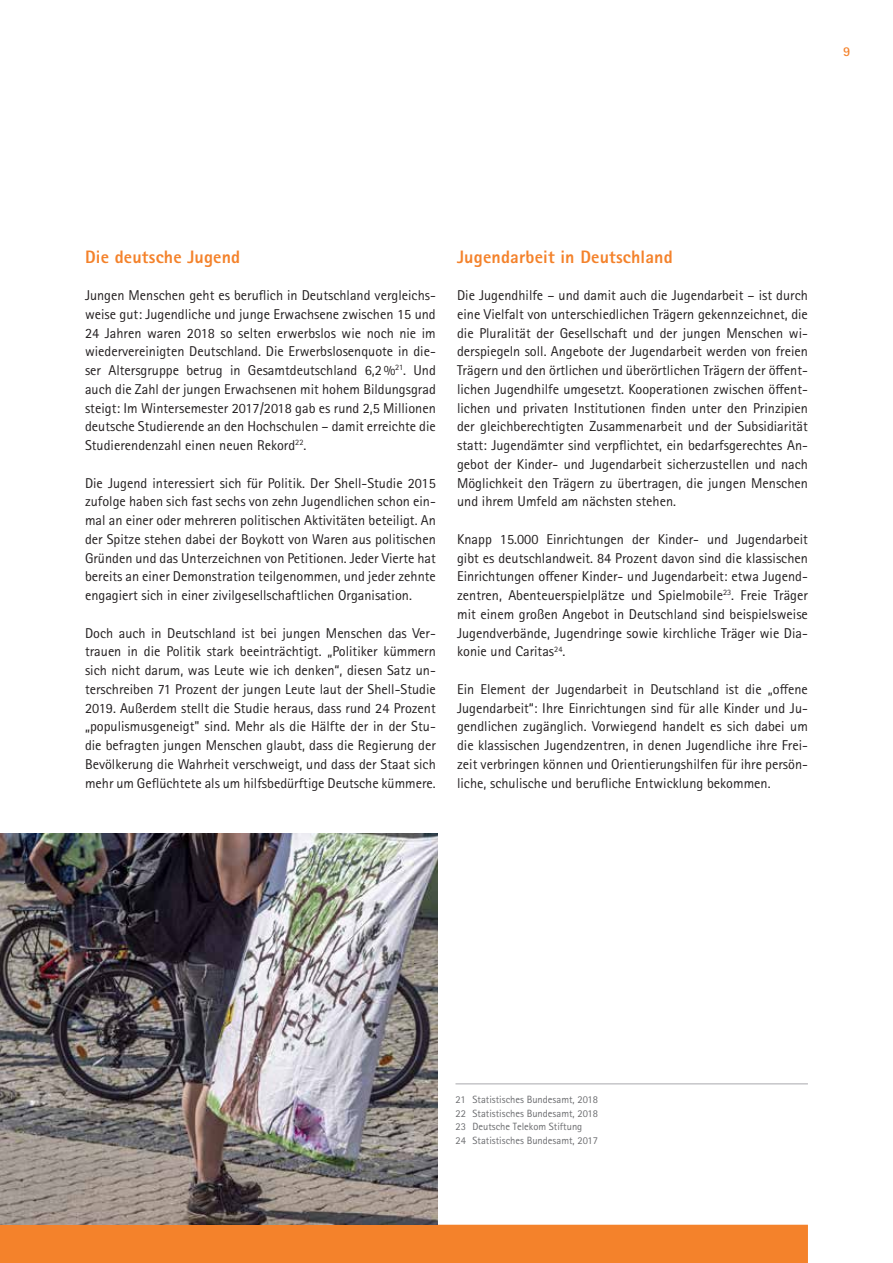
<style>
.page{position:relative;width:893px;height:1263px;background:#fff}
.page>*{position:absolute;margin:0;border:0;box-sizing:border-box;transform-origin:0 0}
.t1{font:800 18px "Rotis Sans Serif Pro";letter-spacing:.01em;color:#f4822b}
.t2{font:14.25px/18.8px "Rotis Sans Serif Pro";color:#231f20;text-align:justify}
.t3{font:700 13.5px "Rotis Sans Serif Pro";color:#f4822b}
.t4{font:10.5px/13.5px "Rotis Sans Serif Pro";color:#6c6d70}
</style>
<div class="page">
<div style="left:0;top:1225px;width:808px;height:38px;background:#f4822b"></div>
<img style="left:0;top:833px;width:437px;height:392px">
<hr style="left:455px;top:1083px;width:353px;height:1px;background:#a8a9ad">
<p class="t3" style="left:843px;top:43px;width:9px">9</p>
<p class="t1" style="left:85px;top:245px;width:157px">Die deutsche Jugend</p>
<p class="t2" style="left:85px;top:286px;width:352px">Jungen Menschen geht es beruflich in Deutschland vergleichs&shy;weise gut: Jugendliche und junge Erwachsene zwischen 15 und 24 Jahren waren 2018 so selten erwerbslos wie noch nie im wiedervereinigten Deutschland. Die Erwerbslosenquote in die&shy;ser Altersgruppe betrug in Gesamtdeutschland 6,2%<sup>21</sup>. Und auch die Zahl der jungen Erwachsenen mit hohem Bildungsgrad steigt: Im Wintersemester 2017/2018 gab es rund 2,5 Millionen deutsche Studierende an den Hochschulen – damit erreichte die Studierendenzahl einen neuen Rekord<sup>22</sup>.</p>
<p class="t2" style="left:85px;top:473px;width:352px">Die Jugend interessiert sich für Politik. Der Shell-Studie 2015 zufolge haben sich fast sechs von zehn Jugendlichen schon ein&shy;mal an einer oder mehreren politischen Aktivitäten beteiligt. An der Spitze stehen dabei der Boykott von Waren aus politischen Gründen und das Unterzeichnen von Petitionen. Jeder Vierte hat bereits an einer Demonstration teilgenommen, und jeder zehnte engagiert sich in einer zivilgesellschaftlichen Organisation.</p>
<p class="t2" style="left:85px;top:623px;width:352px">Doch auch in Deutschland ist bei jungen Menschen das Ver&shy;trauen in die Politik stark beeinträchtigt. „Politiker kümmern sich nicht darum, was Leute wie ich denken“, diesen Satz un&shy;terschreiben 71 Prozent der jungen Leute laut der Shell-Studie 2019. Außerdem stellt die Studie heraus, dass rund 24 Prozent „populismusgeneigt" sind. Mehr als die Hälfte der in der Stu&shy;die befragten jungen Menschen glaubt, dass die Regierung der Bevölkerung die Wahrheit verschweigt, und dass der Staat sich mehr um Geflüchtete als um hilfsbedürftige Deutsche kümmere.</p>
<p class="t1" style="left:457px;top:245px;width:217px">Jugendarbeit in Deutschland</p>
<p class="t2" style="left:457px;top:286px;width:352px">Die Jugendhilfe – und damit auch die Jugendarbeit – ist durch eine Vielfalt von unterschiedlichen Trägern gekennzeichnet, die die Pluralität der Gesellschaft und der jungen Menschen wi&shy;derspiegeln soll. Angebote der Jugendarbeit werden von freien Trägern und den örtlichen und überörtlichen Trägern der öffent&shy;lichen Jugendhilfe umgesetzt. Kooperationen zwischen öffent&shy;lichen und privaten Institutionen finden unter den Prinzipien der gleichberechtigten Zusammenarbeit und der Subsidiarität statt: Jugendämter sind verpflichtet, ein bedarfsgerechtes An&shy;gebot der Kinder- und Jugendarbeit sicherzustellen und nach Möglichkeit den Trägern zu übertragen, die jungen Menschen und ihrem Umfeld am nächsten stehen.</p>
<p class="t2" style="left:457px;top:530px;width:352px">Knapp 15.000 Einrichtungen der Kinder- und Jugendarbeit gibt es deutschlandweit. 84 Prozent davon sind die klassischen Einrichtungen offener Kinder- und Jugendarbeit: etwa Jugend&shy;zentren, Abenteuerspielplätze und Spielmobile<sup>23</sup>. Freie Träger mit einem großen Angebot in Deutschland sind beispielsweise Jugendverbände, Jugendringe sowie kirchliche Träger wie Dia&shy;konie und Caritas<sup>24</sup>.</p>
<p class="t2" style="left:457px;top:680px;width:352px">Ein Element der Jugendarbeit in Deutschland ist die „offene Jugendarbeit“: Ihre Einrichtungen sind für alle Kinder und Ju&shy;gendlichen zugänglich. Vorwiegend handelt es sich dabei um die klassischen Jugendzentren, in denen Jugendliche ihre Frei&shy;zeit verbringen können und Orientierungshilfen für ihre persön&shy;liche, schulische und berufliche Entwicklung bekommen.</p>
<p class="t4" style="left:455px;top:1093px;width:144px">21 Statistisches Bundesamt, 2018<br>22 Statistisches Bundesamt, 2018<br>23 Deutsche Telekom Stiftung<br>24 Statistisches Bundesamt, 2017</p>
</div>
